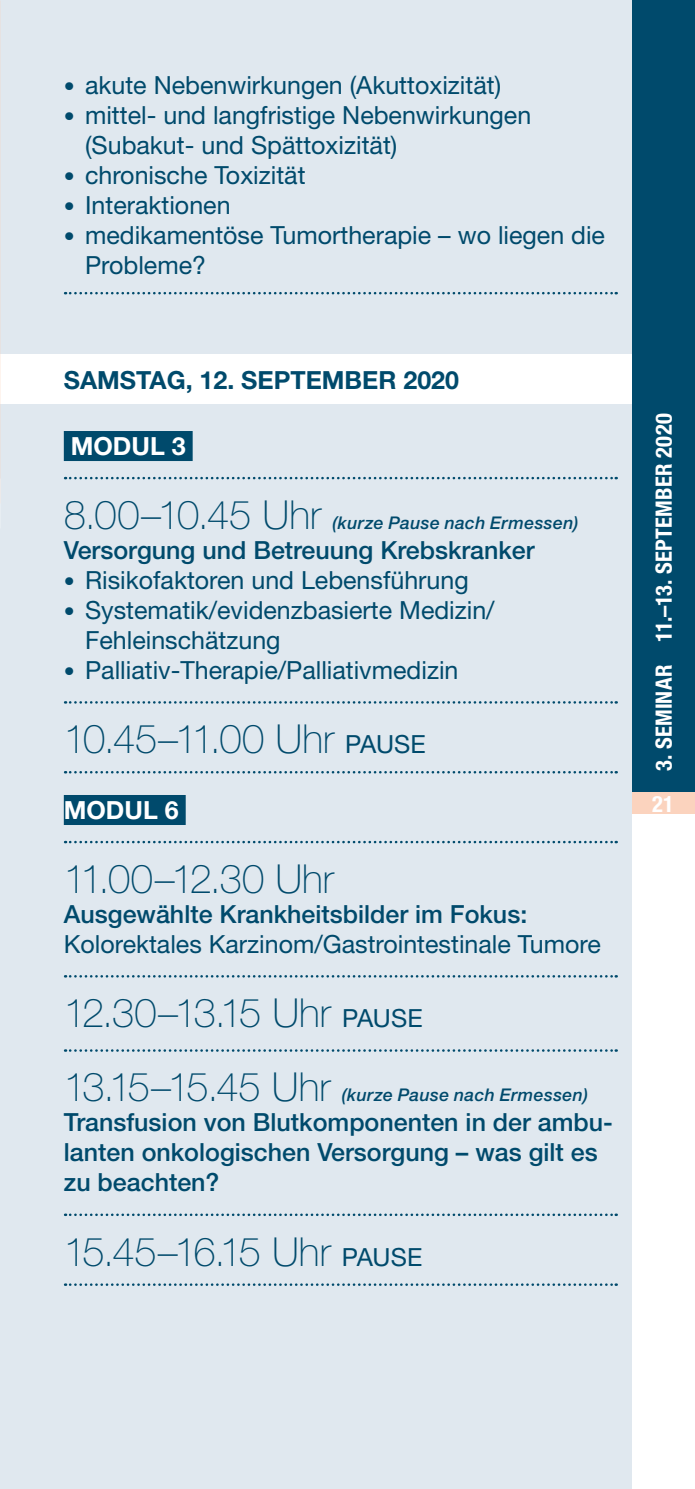
<style>
.page{position:relative;width:695px;height:1489px;background:#fff}
.page>*{position:absolute;margin:0;border:0;box-sizing:border-box;transform-origin:0 0}
.t1{font:100 40px/74.2px "Helvetica Neue LT";letter-spacing:-.045em;color:#004a6c}
.t2{font:100 40px "Helvetica Neue LT";letter-spacing:-.01em;color:#004a6c}
.t3{font:25px/30px "Helvetica Neue LT";color:#004a6c}
.t4{font:500 25px/30px "Helvetica Neue LT";color:#004a6c}
.t5{font:700 25px "Helvetica Neue LT";color:#004a6c}
.t6{font:700 25px "Helvetica Neue LT";color:#fff}
.t7{font:700 condensed 22.5px "Helvetica Neue LT";letter-spacing:.01em;color:#fff}
.t8{font:italic 500 17.5px "Helvetica Neue LT";letter-spacing:.025em;color:#004a6c}
.s1{font-size:22px}
.s2{font-weight:400;font-size:25px}
</style>
<div class="page">
<div style="left:631px;top:0;width:63px;height:805px;background:#004a6c"></div>
<div style="left:631px;top:792px;width:63px;height:21px;background:#fbd3be"></div>
<div style="left:0;top:0;width:631px;height:1488px;background:#e0e8ef"></div>
<div style="left:0;top:354px;width:631px;height:50px;background:#fff"></div>
<svg style="left:65px;top:292px;width:551px;height:2px"></svg>
<div style="left:64px;top:431px;width:129px;height:30px;background:#004a6c"></div>
<svg style="left:65px;top:477px;width:551px;height:2px"></svg>
<svg style="left:65px;top:701px;width:551px;height:2px"></svg>
<svg style="left:65px;top:771px;width:551px;height:2px"></svg>
<div style="left:64px;top:795px;width:122px;height:30px;background:#004a6c"></div>
<svg style="left:65px;top:840px;width:551px;height:3px"></svg>
<svg style="left:65px;top:975px;width:551px;height:2px"></svg>
<svg style="left:65px;top:1049px;width:551px;height:2px"></svg>
<svg style="left:65px;top:1213px;width:551px;height:2px"></svg>
<svg style="left:65px;top:1283px;width:551px;height:2px"></svg>
<p class="t3" style="left:64px;top:70px;width:438px"><span class="s1">•</span> akute Nebenwirkungen (Akuttoxizität)</p>
<p class="t3" style="left:85px;top:100px;width:447px;text-indent:-21px"><span class="s1">•</span> mittel- und langfristige Nebenwirkungen (Subakut- und Spättoxizität)</p>
<p class="t3" style="left:64px;top:160px;width:243px"><span class="s1">•</span> chronische Toxizität</p>
<p class="t3" style="left:64px;top:190px;width:168px"><span class="s1">•</span> Interaktionen</p>
<p class="t3" style="left:85px;top:220px;width:521px;text-indent:-21px"><span class="s1">•</span> medikamentöse Tumortherapie – wo liegen die<br>Probleme?</p>
<p class="t5" style="left:64px;top:365px;width:397px">SAMSTAG, 12. SEPTEMBER 2020</p>
<p class="t6" style="left:71px;top:430px;width:116px">MODUL 3</p>
<h1 class="t2" style="left:64px;top:492px;width:259px">8.00–10.45 Uhr</h1>
<p class="t8" style="left:332px;top:512px;width:247px">(kurze Pause nach Ermessen)</p>
<p class="t4" style="left:64px;top:535px;width:472px">Versorgung und Betreuung Krebskranker</p>
<p class="t3" style="left:64px;top:564px;width:406px"><span class="s1">•</span> Risikofaktoren und Lebensführung</p>
<p class="t3" style="left:85px;top:594px;width:411px;text-indent:-21px"><span class="s1">•</span> Systematik/evidenzbasierte Medizin/<br>Fehleinschätzung</p>
<p class="t3" style="left:64px;top:654px;width:396px"><span class="s1">•</span> Palliativ-Therapie/Palliativmedizin</p>
<h1 class="t2" style="left:64px;top:716px;width:363px">10.45–11.00 Uhr <span class="s2">PAUSE</span></h1>
<p class="t6" style="left:64px;top:794px;width:116px">MODUL 6</p>
<h1 class="t2" style="left:64px;top:855px;width:272px">11.00–12.30 Uhr</h1>
<p class="t4" style="left:64px;top:898px;width:465px">Ausgewählte Krankheitsbilder im Fokus:</p>
<p class="t3" style="left:64px;top:928px;width:538px">Kolorektales Karzinom/Gastrointestinale Tumore</p>
<h1 class="t1" style="left:64px;top:975px;width:360px">12.30–13.15 Uhr <span class="s2">PAUSE<br></span>13.15–15.45 Uhr</h1>
<p class="t8" style="left:342px;top:1084px;width:247px">(kurze Pause nach Ermessen)</p>
<p class="t4" style="left:64px;top:1107px;width:550px">Transfusion von Blutkomponenten in der ambu&shy;lanten onkologischen Versorgung – was gilt es zu beachten?</p>
<h1 class="t1" style="left:64px;top:1214px;width:360px">15.45–16.15 Uhr <span class="s2">PAUSE</span></h1>
<p class="t7" style="left:650px;top:771px;width:359px;rotate:-90deg">3. SEMINAR 11.–13. SEPTEMBER 2020</p>
<p class="t7" style="left:652px;top:790px;width:23px">21</p>
</div>
